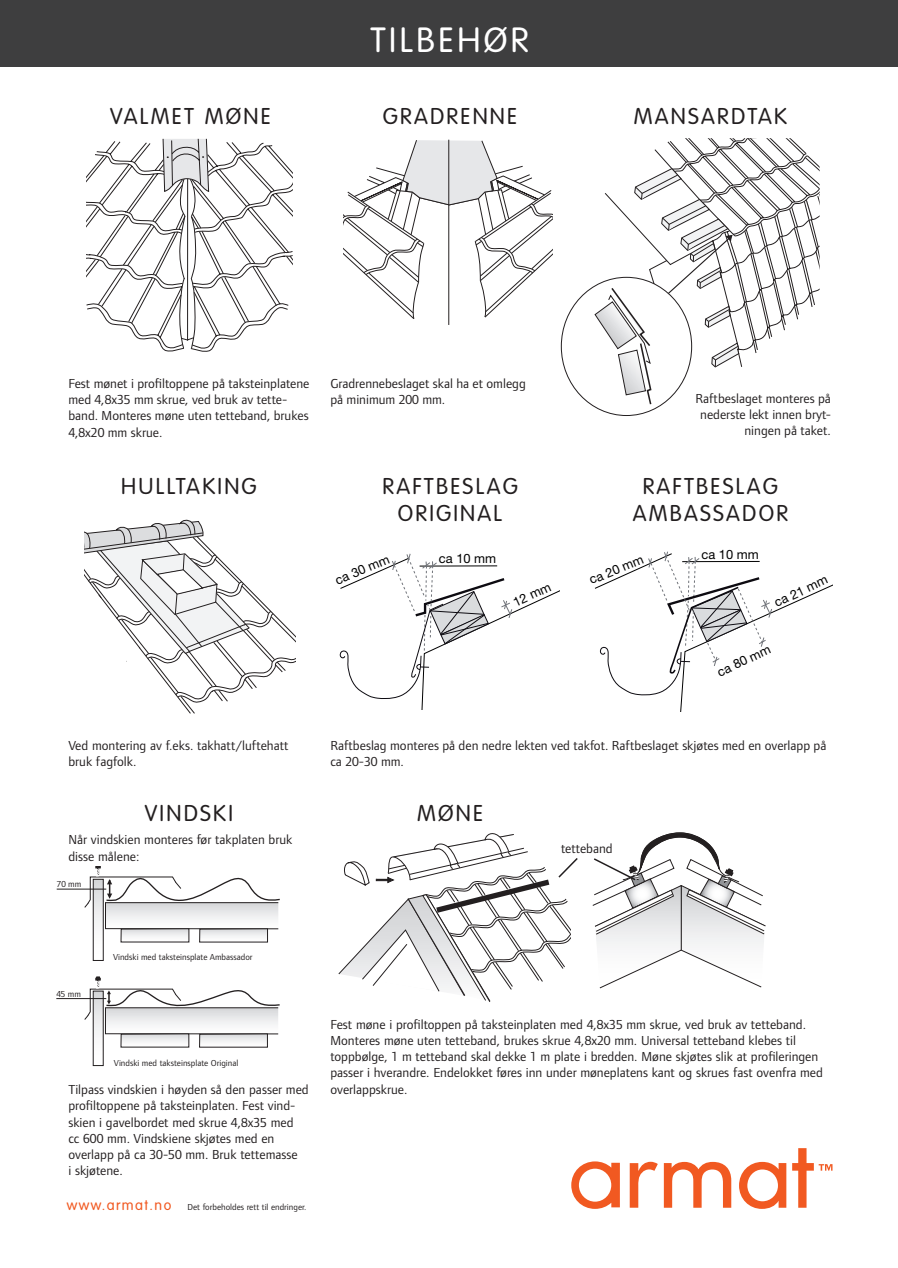
<style>
.page{position:relative;width:898px;height:1268px;background:#fff}
.page>*{position:absolute;margin:0;border:0;box-sizing:border-box;transform-origin:0 0}
.t1{font:300 34.5px "VAG Rounded";letter-spacing:.1em;color:#fff}
.t2{font:300 22.5px/27px "VAG Rounded";letter-spacing:.1em;color:#231f20;text-align:center}
.t3{font:300 14.25px "VAG Rounded";color:#f15921}
.t4{font:13.5px/16.2px "Foundry Form Sans";color:#231f20}
.t5{font:12.9px "Helvetica Neue LT Std";color:#000}
.t6{font:9px "Foundry Form Sans";color:#231f20}
</style>
<div class="page">
<svg style="left:85px;top:519px;width:211px;height:195px"></svg>
<svg style="left:338px;top:833px;width:240px;height:169px"></svg>
<svg style="left:86px;top:138px;width:206px;height:214px"></svg>
<svg style="left:343px;top:140px;width:209px;height:179px"></svg>
<hr style="left:448px;top:140px;width:1px;height:185px;background:#231f20">
<svg style="left:592px;top:832px;width:174px;height:156px"></svg>
<hr style="left:57px;top:888px;width:49px;height:1px;background:#231f20">
<hr style="left:56px;top:998px;width:50px;height:1px;background:#231f20">
<svg style="left:83px;top:866px;width:197px;height:94px"></svg>
<svg style="left:83px;top:976px;width:197px;height:89px"></svg>
<div style="left:0;top:0;width:898px;height:67px;background:#3e3e3f"></div>
<svg style="left:339px;top:553px;width:220px;height:156px"></svg>
<svg style="left:561px;top:138px;width:258px;height:277px"></svg>
<svg style="left:571px;top:1161px;width:49px;height:47px"></svg>
<svg style="left:630px;top:1161px;width:28px;height:46px"></svg>
<svg style="left:664px;top:1161px;width:67px;height:46px"></svg>
<svg style="left:739px;top:1161px;width:47px;height:47px"></svg>
<svg style="left:792px;top:1148px;width:40px;height:59px"></svg>
<svg style="left:595px;top:551px;width:237px;height:160px"></svg>
<h1 class="t1" style="left:370px;top:20px;width:160px">TILBEHØR</h1>
<h2 class="t2" style="left:110px;top:103px;width:162px">VALMET MØNE</h2>
<h2 class="t2" style="left:383px;top:102px;width:136px">GRADRENNE</h2>
<h2 class="t2" style="left:634px;top:102px;width:155px">MANSARDTAK</h2>
<p class="t4" style="left:68px;top:375px;width:243px">Fest mønet i profiltoppene på taksteinplatene med 4,8x35 mm skrue, ved bruk av tette&shy;band. Monteres møne uten tetteband, brukes 4,8x20 mm skrue.</p>
<p class="t4" style="left:330px;top:375px;width:197px">Gradrennebeslaget skal ha et omlegg på minimum 200 mm.</p>
<p class="t4" style="left:695px;top:390px;width:137px;text-align:right">Raftbeslaget monteres på nederste lekt innen bryt&shy;ningen på taket.</p>
<h2 class="t2" style="left:121px;top:472px;width:137px">HULLTAKING</h2>
<h2 class="t2" style="left:382px;top:472px;width:56px">RAFTBESLAG<br>ORIGINAL</h2>
<h2 class="t2" style="left:633px;top:472px;width:66px;text-align:left;text-indent:10px">RAFTBESLAG<br>AMBASSADOR</h2>
<p class="t5" style="left:333px;top:573px;width:59px;rotate:-22deg">ca 30 mm</p>
<p class="t5" style="left:439px;top:551px;width:59px">ca 10 mm</p>
<p class="t5" style="left:510px;top:595px;width:41px;rotate:-25deg">12 mm</p>
<p class="t5" style="left:587px;top:572px;width:59px;rotate:-22deg">ca 20 mm</p>
<p class="t5" style="left:701px;top:546px;width:59px">ca 10 mm</p>
<p class="t5" style="left:772px;top:595px;width:59px;rotate:-25deg">ca 21 mm</p>
<p class="t5" style="left:715px;top:665px;width:59px;rotate:-25deg">ca 80 mm</p>
<p class="t4" style="left:68px;top:737px;width:222px">Ved montering av f.eks. takhatt/luftehatt bruk fagfolk.</p>
<p class="t4" style="left:330px;top:737px;width:497px">Raftbeslag monteres på den nedre lekten ved takfot. Raftbeslaget skjøtes med en overlapp på ca 20-30 mm.</p>
<h2 class="t2" style="left:145px;top:799px;width:90px">VINDSKI</h2>
<h2 class="t2" style="left:417px;top:799px;width:67px">MØNE</h2>
<p class="t5" style="left:439px;top:804px;width:59px">ca 10 mm</p>
<p class="t4" style="left:68px;top:831px;width:226px">Når vindskien monteres før takplaten bruk disse målene:</p>
<p class="t6" style="left:57px;top:878px;width:26px">70 mm</p>
<p class="t6" style="left:56px;top:988px;width:26px">45 mm</p>
<p class="t6" style="left:113px;top:951px;width:141px">Vindski med taksteinsplate Ambassador</p>
<p class="t4" style="left:561px;top:840px;width:53px">tetteband</p>
<p class="t6" style="left:114px;top:1057px;width:126px">Vindski med taksteinsplate Original</p>
<p class="t4" style="left:68px;top:1081px;width:242px">Tilpass vindskien i høyden så den passer med profiltoppene på taksteinplaten. Fest vind&shy;skien i gavelbordet med skrue 4,8x35 med<br>cc 600 mm. Vindskiene skjøtes med en overlapp på ca 30-50 mm. Bruk tettemasse<br>i skjøtene.</p>
<p class="t3" style="left:67px;top:1196px;width:106px">WWW.ARMAT.NO</p>
<p class="t6" style="left:187px;top:1201px;width:121px">Det forbeholdes rett til endringer.</p>
<p class="t4" style="left:330px;top:1015px;width:494px">Fest møne i profiltoppen på taksteinplaten med 4,8x35 mm skrue, ved bruk av tetteband.<br>Monteres møne uten tetteband, brukes skrue 4,8x20 mm. Universal tetteband klebes til toppbølge, 1 m tetteband skal dekke 1 m plate i bredden. Møne skjøtes slik at profileringen passer i hverandre. Endelokket føres inn under møneplatens kant og skrues fast ovenfra med overlappskrue.</p>
</div>
